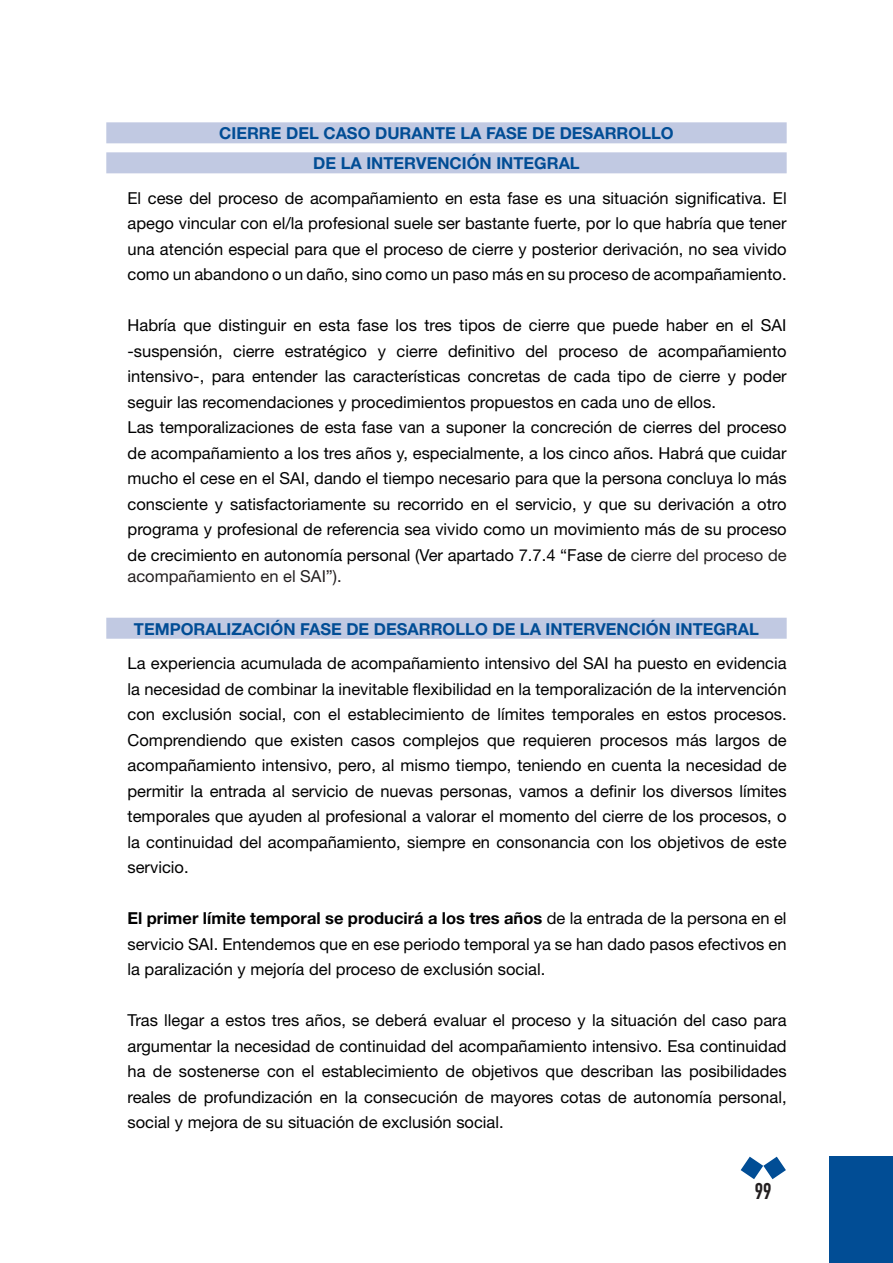
<style>
.page{position:relative;width:893px;height:1263px;background:#fff}
.page>*{position:absolute;margin:0;border:0;box-sizing:border-box;transform-origin:0 0}
.t1{font:22.5px "DIN Engschrift Std";color:#231f20}
.t2{font:16.5px/25.5px "Helvetica Neue LT Std";color:#000001;text-align:justify}
.t3{font:700 16.5px/30px "Helvetica Neue LT Std";color:#014d95;text-align:center}
.t4{font:16.5px "Helvetica Neue LT Std";color:#231f20}
.s1{color:#231f20}
.s2{font-weight:700}
</style>
<div class="page">
<div style="left:829px;top:1157px;width:64px;height:106px;background:#014d95"></div>
<svg style="left:741px;top:1157px;width:45px;height:22px"></svg>
<div style="left:106px;top:122px;width:681px;height:21px;background:#c1c9e2"></div>
<div style="left:106px;top:152px;width:681px;height:21px;background:#c1c9e2"></div>
<div style="left:106px;top:618px;width:681px;height:21px;background:#c1c9e2"></div>
<p class="t3" style="left:219px;top:118px;width:456px">CIERRE DEL CASO DURANTE LA FASE DE DESARROLLO<br>DE LA INTERVENCIÓN INTEGRAL</p>
<p class="t2" style="left:128px;top:185px;width:661px">El cese del proceso de acompañamiento en esta fase es una situación significativa. El apego vincular con el/la profesional suele ser bastante fuerte, por lo que habría que tener una atención especial para que el proceso de cierre y posterior derivación, no sea vivido como un abandono o un daño, sino como un paso más en su proceso de acompañamiento.</p>
<p class="t2" style="left:128px;top:312px;width:661px;text-align:left">Habría que distinguir en esta fase los tres tipos de cierre que puede haber en el SAI -suspensión, cierre estratégico y cierre definitivo del proceso de acompañamiento intensivo-, para entender las características concretas de cada tipo de cierre y poder seguir las recomendaciones y procedimientos propuestos en cada uno de ellos.<br>Las temporalizaciones de esta fase van a suponer la concreción de cierres del proceso de acompañamiento a los tres años y, especialmente, a los cinco años. Habrá que cuidar mucho el cese en el SAI, dando el tiempo necesario para que la persona concluya lo más consciente y satisfactoriamente su recorrido en el servicio, y que su derivación a otro programa y profesional de referencia sea vivido como un movimiento más de su proceso de crecimiento en autonomía personal (Ver apartado 7.7.4 “Fase de <span class="s1">cierre del proceso de</span></p>
<p class="t4" style="left:128px;top:566px;width:216px">acompañamiento en el SAI”).</p>
<p class="t3" style="left:134px;top:613px;width:626px">TEMPORALIZACIÓN FASE DE DESARROLLO DE LA INTERVENCIÓN INTEGRAL</p>
<p class="t2" style="left:128px;top:650px;width:661px">La experiencia acumulada de acompañamiento intensivo del SAI ha puesto en evidencia la necesidad de combinar la inevitable flexibilidad en la temporalización de la intervención con exclusión social, con el establecimiento de límites temporales en estos procesos.<br>Comprendiendo que existen casos complejos que requieren procesos más largos de acompañamiento intensivo, pero, al mismo tiempo, teniendo en cuenta la necesidad de permitir la entrada al servicio de nuevas personas, vamos a definir los diversos límites temporales que ayuden al profesional a valorar el momento del cierre de los procesos, o la continuidad del acompañamiento, siempre en consonancia con los objetivos de este servicio.</p>
<p class="t2" style="left:128px;top:905px;width:661px"><span class="s2">El primer límite temporal se producirá a los tres años</span> de la entrada de la persona en el servicio SAI. Entendemos que en ese periodo temporal ya se han dado pasos efectivos en la paralización y mejoría del proceso de exclusión social.</p>
<p class="t2" style="left:128px;top:1007px;width:661px">Tras llegar a estos tres años, se deberá evaluar el proceso y la situación del caso para argumentar la necesidad de continuidad del acompañamiento intensivo. Esa continuidad ha de sostenerse con el establecimiento de objetivos que describan las posibilidades reales de profundización en la consecución de mayores cotas de autonomía personal, social y mejora de su situación de exclusión social.</p>
<h1 class="t1" style="left:755px;top:1178px;width:18px">99</h1>
</div>
